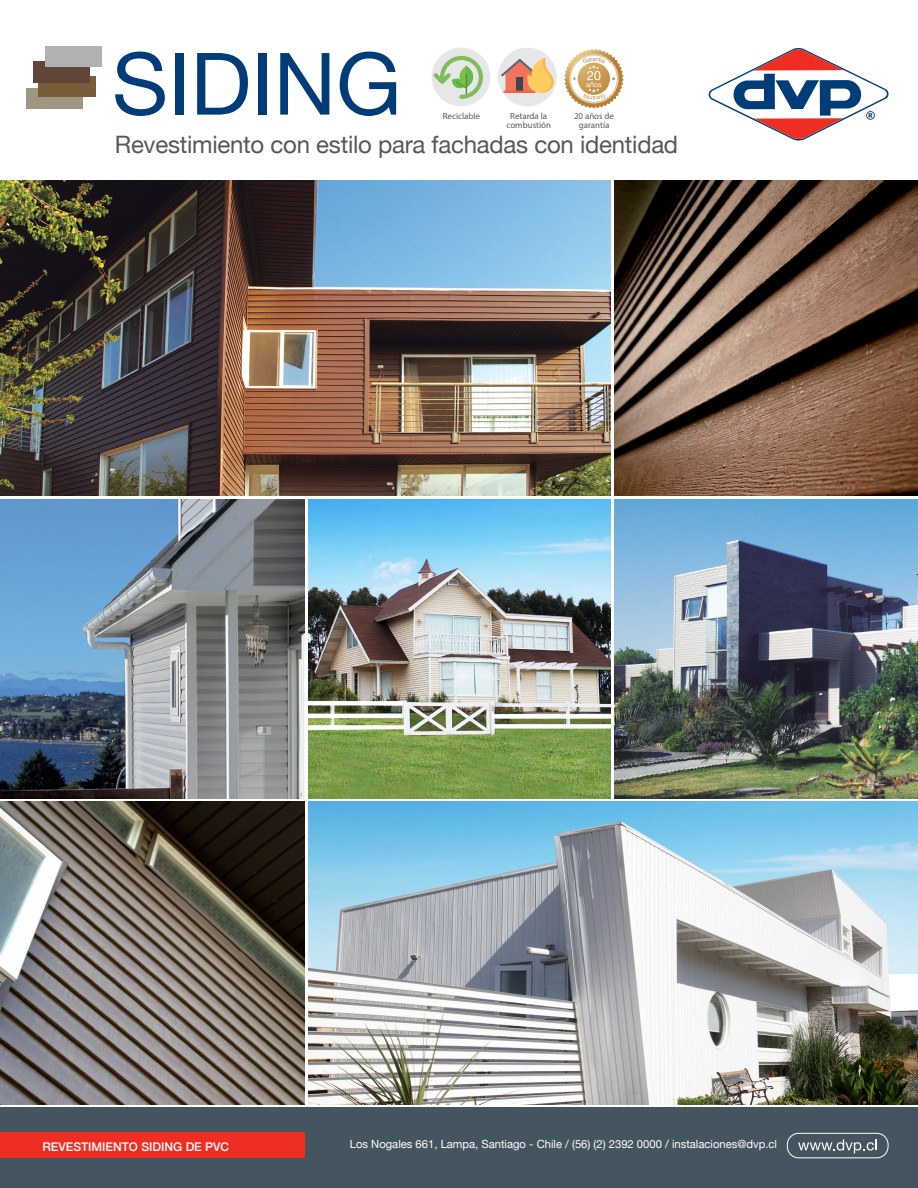
<style>
.page{position:relative;width:918px;height:1188px;background:#fff}
.page>*{position:absolute;margin:0;border:0;box-sizing:border-box;transform-origin:0 0}
.t1{font:24px "Helvetica Neue";letter-spacing:-.01em;color:#57585a}
.t2{font:500 12px "Helvetica Neue";color:#fff}
.t3{font:11.25px "Helvetica Neue";color:#fff}
.t4{font:8.85px/9.4px "Myriad Pro";color:#57585a;text-align:center}
</style>
<div class="page">
<svg style="left:708px;top:48px;width:181px;height:93px"></svg>
<div style="left:0;top:1107px;width:918px;height:81px;background:#45555f"></div>
<div style="left:0;top:1132px;width:305px;height:25px;background:#ee2e22"></div>
<div style="left:787px;top:1133px;width:102px;height:25px;border:1px solid #fff;border-radius:11px"></div>
<svg style="left:798px;top:1139px;width:79px;height:14px"></svg>
<img style="left:0;top:181px;width:610px;height:314px">
<img style="left:614px;top:181px;width:304px;height:314px">
<img style="left:614px;top:499px;width:304px;height:299px">
<img style="left:308px;top:499px;width:302px;height:299px">
<img style="left:0;top:802px;width:304px;height:302px">
<img style="left:308px;top:802px;width:610px;height:302px">
<img style="left:0;top:500px;width:304px;height:298px">
<div style="left:26px;top:89px;width:57px;height:20px;background:#a19682"></div>
<div style="left:39px;top:76px;width:57px;height:21px;background:#795c38"></div>
<div style="left:33px;top:61px;width:57px;height:22px;background:#614538"></div>
<div style="left:45px;top:47px;width:57px;height:20px;background:#b0b1b1"></div>
<svg style="left:115px;top:52px;width:50px;height:64px"></svg>
<div style="left:175px;top:53px;width:8px;height:62px;background:#003d78"></div>
<svg style="left:197px;top:53px;width:51px;height:62px"></svg>
<div style="left:258px;top:53px;width:9px;height:62px;background:#003d78"></div>
<svg style="left:280px;top:53px;width:49px;height:62px"></svg>
<svg style="left:340px;top:52px;width:56px;height:64px"></svg>
<div style="left:432px;top:48px;width:58px;height:58px;background:#e6e7e9;border-radius:50%"></div>
<svg style="left:433px;top:56px;width:50px;height:43px"></svg>
<svg style="left:501px;top:49px;width:123px;height:60px"></svg>
<p class="t4" style="left:443px;top:111px;width:39px">Reciclable</p>
<p class="t4" style="left:574px;top:111px;width:42px">20 años de garantía</p>
<p class="t4" style="left:506px;top:111px;width:46px">Retarda la combustión</p>
<p class="t1" style="left:115px;top:127px;width:565px">Revestimiento con estilo para fachadas con identidad</p>
<p class="t2" style="left:43px;top:1137px;width:188px">REVESTIMIENTO SIDING DE PVC</p>
<p class="t3" style="left:350px;top:1136px;width:429px">Los Nogales 661, Lampa, Santiago - Chile / (56) (2) 2392 0000 / instalaciones@dvp.cl</p>
</div>
